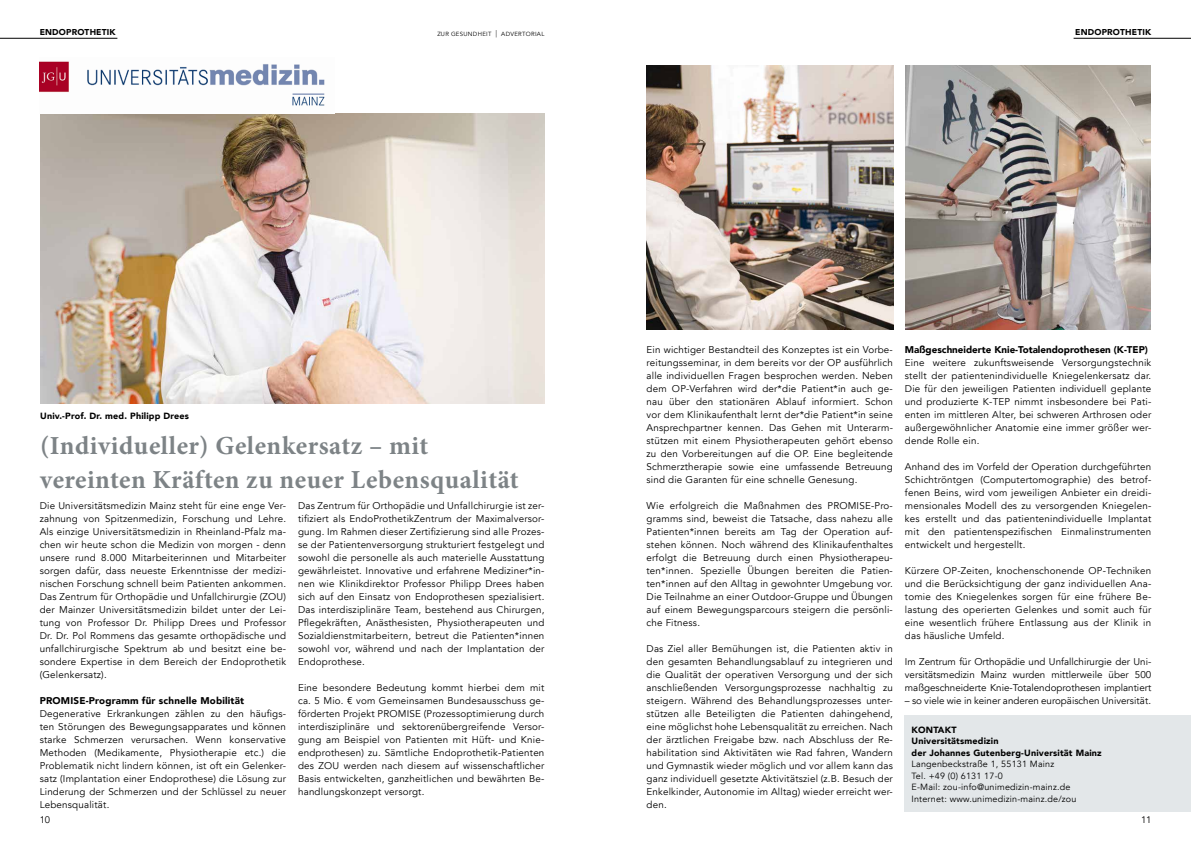
<style>
.page{position:relative;width:1191px;height:842px;background:#fff}
.page>*{position:absolute;margin:0;border:0;box-sizing:border-box;transform-origin:0 0}
.t1{font:700 26px/34.3px "Minion Pro";letter-spacing:.02em;color:#7d8386}
.t2{font:9.8px/13px "Avenir";letter-spacing:.02em;color:#000;text-align:justify}
.t3{font:9.8px "Avenir";color:#000}
.t4{font:900 9.8px "Avenir";color:#000}
.t5{font:900 9.8px "Avenir";letter-spacing:.02em;color:#000}
.t6{font:9.5px "Avenir";color:#000}
.t7{font:9px/11.5px "Avenir";letter-spacing:.02em;color:#000}
.t8{font:900 9px/11.5px "Avenir";letter-spacing:.02em;color:#000}
.t9{font:900 8.5px "Avenir";letter-spacing:.02em;color:#000}
.t10{font:6px "Avenir";letter-spacing:.055em;color:#000}
.s1{font-family:"Neo Sans";font-weight:300;font-size:8px}
</style>
<div class="page">
<div style="left:905px;top:715px;width:286px;height:97px;background:#e3e7e9"></div>
<img style="left:40px;top:114px;width:504px;height:290px">
<img style="left:40px;top:61px;width:285px;height:45px">
<img style="left:647px;top:65px;width:246px;height:264px">
<img style="left:905px;top:65px;width:245px;height:264px">
<hr style="left:0;top:38px;width:117px;height:1px;background:#000">
<hr style="left:1073px;top:38px;width:118px;height:1px;background:#000">
<p class="t9" style="left:40px;top:27px;width:77px">ENDOPROTHETIK</p>
<p class="t10" style="left:437px;top:30px;width:109px">ZUR GESUNDHEIT <span class="s1">|</span> ADVERTORIAL</p>
<p class="t9" style="left:1075px;top:27px;width:77px">ENDOPROTHETIK</p>
<p class="t8" style="left:40px;top:410px;width:150px">Univ.-Prof. Dr. med. Philipp Drees</p>
<h1 class="t1" style="left:40px;top:428px;width:480px">(Individueller) Gelenkersatz – mit vereinten Kräften zu neuer Lebensqualität</h1>
<p class="t2" style="left:40px;top:500px;width:248px">Die Universitätsmedizin Mainz steht für eine enge Ver&shy;zahnung von Spitzenmedizin, Forschung und Lehre.<br>Als einzige Universitätsmedizin in Rheinland-Pfalz ma&shy;chen wir heute schon die Medizin von morgen - denn unsere rund 8.000 Mitarbeiterinnen und Mitarbeiter sorgen dafür, dass neueste Erkenntnisse der medizi&shy;nischen Forschung schnell beim Patienten ankommen.<br>Das Zentrum für Orthopädie und Unfallchirurgie (ZOU) der Mainzer Universitätsmedizin bildet unter der Lei&shy;tung von Professor Dr. Philipp Drees und Professor Dr. Dr. Pol Rommens das gesamte orthopädische und unfallchirurgische Spektrum ab und besitzt eine be&shy;sondere Expertise in dem Bereich der Endoprothetik (Gelenkersatz).</p>
<p class="t5" style="left:40px;top:695px;width:206px">PROMISE-Programm für schnelle Mobilität</p>
<p class="t2" style="left:40px;top:708px;width:248px">Degenerative Erkrankungen zählen zu den häufigs&shy;ten Störungen des Bewegungsapparates und können starke Schmerzen verursachen. Wenn konservative Methoden (Medikamente, Physiotherapie etc.) die Problematik nicht lindern können, ist oft ein Gelenker&shy;satz (Implantation einer Endoprothese) die Lösung zur Linderung der Schmerzen und der Schlüssel zu neuer Lebensqualität.</p>
<p class="t6" style="left:40px;top:814px;width:12px">10</p>
<p class="t2" style="left:298px;top:500px;width:248px">Das Zentrum für Orthopädie und Unfallchirurgie ist zer&shy;tifiziert als EndoProthetikZentrum der Maximalversor&shy;gung. Im Rahmen dieser Zertifizierung sind alle Prozes&shy;se der Patientenversorgung strukturiert festgelegt und sowohl die personelle als auch materielle Ausstattung gewährleistet. Innovative und erfahrene Mediziner*in&shy;nen wie Klinikdirektor Professor Philipp Drees haben sich auf den Einsatz von Endoprothesen spezialisiert.<br>Das interdisziplinäre Team, bestehend aus Chirurgen, Pflegekräften, Anästhesisten, Physiotherapeuten und Sozialdienstmitarbeitern, betreut die Patienten*innen sowohl vor, während und nach der Implantation der Endoprothese.</p>
<p class="t2" style="left:298px;top:682px;width:248px">Eine besondere Bedeutung kommt hierbei dem mit ca. 5 Mio. € vom Gemeinsamen Bundesausschuss ge&shy;förderten Projekt PROMISE (Prozessoptimierung durch interdisziplinäre und sektorenübergreifende Versor&shy;gung am Beispiel von Patienten mit Hüft- und Knie&shy;endprothesen) zu. Sämtliche Endoprothetik-Patienten des ZOU werden nach diesem auf wissenschaftlicher Basis entwickelten, ganzheitlichen und bewährten Be&shy;handlungskonzept versorgt.</p>
<p class="t2" style="left:646px;top:344px;width:248px">Ein wichtiger Bestandteil des Konzeptes ist ein Vorbe&shy;reitungsseminar, in dem bereits vor der OP ausführlich alle individuellen Fragen besprochen werden. Neben dem OP-Verfahren wird der*die Patient*in auch ge&shy;nau über den stationären Ablauf informiert. Schon vor dem Klinikaufenthalt lernt der*die Patient*in seine Ansprechpartner kennen. Das Gehen mit Unterarm&shy;stützen mit einem Physiotherapeuten gehört ebenso zu den Vorbereitungen auf die OP. Eine begleitende Schmerztherapie sowie eine umfassende Betreuung sind die Garanten für eine schnelle Genesung.</p>
<p class="t2" style="left:646px;top:500px;width:248px">Wie erfolgreich die Maßnahmen des PROMISE-Pro&shy;gramms sind, beweist die Tatsache, dass nahezu alle Patienten*innen bereits am Tag der Operation auf&shy;stehen können. Noch während des Klinikaufenthaltes erfolgt die Betreuung durch einen Physiotherapeu&shy;ten*innen. Spezielle Übungen bereiten die Patien&shy;ten*innen auf den Alltag in gewohnter Umgebung vor.<br>Die Teilnahme an einer Outdoor-Gruppe und Übungen auf einem Bewegungsparcours steigern die persönli&shy;che Fitness.</p>
<p class="t2" style="left:646px;top:643px;width:248px">Das Ziel aller Bemühungen ist, die Patienten aktiv in den gesamten Behandlungsablauf zu integrieren und die Qualität der operativen Versorgung und der sich anschließenden Versorgungsprozesse nachhaltig zu steigern. Während des Behandlungsprozesses unter&shy;stützen alle Beteiligten die Patienten dahingehend, eine möglichst hohe Lebensqualität zu erreichen. Nach der ärztlichen Freigabe bzw. nach Abschluss der Re&shy;habilitation sind Aktivitäten wie Rad fahren, Wandern und Gymnastik wieder möglich und vor allem kann das ganz individuell gesetzte Aktivitätsziel (z.B. Besuch der Enkelkinder, Autonomie im Alltag) wieder erreicht wer&shy;den.</p>
<p class="t4" style="left:905px;top:344px;width:244px">Maßgeschneiderte Knie-Totalendoprothesen (K-TEP)</p>
<p class="t2" style="left:905px;top:357px;width:248px">Eine weitere zukunftsweisende Versorgungstechnik stellt der patientenindividuelle Kniegelenkersatz dar.<br>Die für den jeweiligen Patienten individuell geplante und produzierte K-TEP nimmt insbesondere bei Pati&shy;enten im mittleren Alter, bei schweren Arthrosen oder außergewöhnlicher Anatomie eine immer größer wer&shy;dende Rolle ein.</p>
<p class="t2" style="left:905px;top:461px;width:248px">Anhand des im Vorfeld der Operation durchgeführten Schichtröntgen (Computertomographie) des betrof&shy;fenen Beins, wird vom jeweiligen Anbieter ein dreidi&shy;mensionales Modell des zu versorgenden Kniegelen&shy;kes erstellt und das patientenindividuelle Implantat mit den patientenspezifischen Einmalinstrumenten entwickelt und hergestellt.</p>
<p class="t2" style="left:905px;top:565px;width:248px">Kürzere OP-Zeiten, knochenschonende OP-Techniken und die Berücksichtigung der ganz individuellen Ana&shy;tomie des Kniegelenkes sorgen für eine frühere Be&shy;lastung des operierten Gelenkes und somit auch für eine wesentlich frühere Entlassung aus der Klinik in das häusliche Umfeld.</p>
<p class="t2" style="left:905px;top:656px;width:248px">Im Zentrum für Orthopädie und Unfallchirurgie der Uni&shy;versitätsmedizin Mainz wurden mittlerweile über 500 maßgeschneiderte Knie-Totalendoprothesen implantiert</p>
<p class="t3" style="left:905px;top:695px;width:248px">– so viele wie in keiner anderen europäischen Universität.</p>
<p class="t8" style="left:911px;top:724px;width:192px">KONTAKT<br>Universitätsmedizin<br>der Johannes Gutenberg-Universität Mainz</p>
<p class="t7" style="left:911px;top:758px;width:166px">Langenbeckstraße 1, 55131 Mainz<br>Tel. +49 (0) 6131 17-0<br>E-Mail: zou-info@unimedizin-mainz.de Internet: www.unimedizin-mainz.de/zou</p>
<p class="t6" style="left:1141px;top:814px;width:11px">11</p>
</div>
